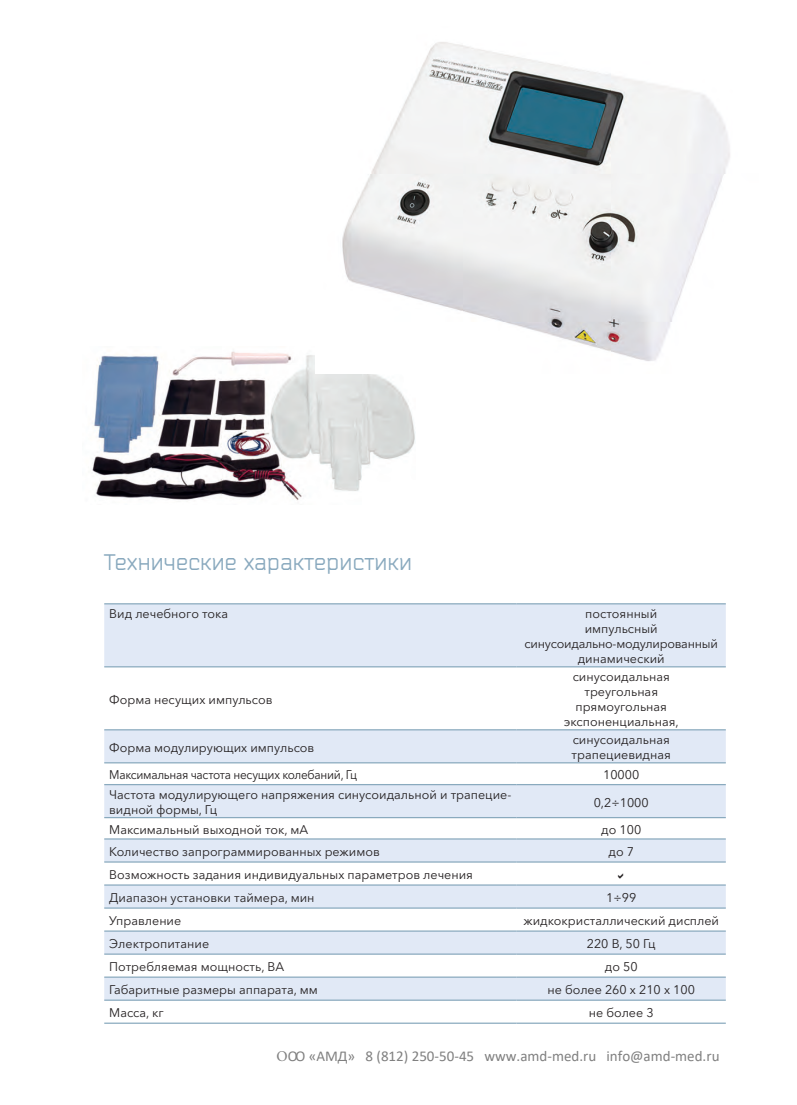
<style>
.page{position:relative;width:797px;height:1105px;background:#fff}
.page>*{position:absolute;margin:0;border:0;box-sizing:border-box;transform-origin:0 0}
.zag-hell_blue{font:22.5px "Bender";letter-spacing:.02em;color:#89a9be}
.t1{font:15px "Calibri";color:#808080}
.text{font:12.5px/15px "Avenir Next Cyr";color:#231f20;text-align:center}
.text-2{font:12.5px "Avenir Next Cyr";letter-spacing:-.025em;color:#231f20;scale:.94 1}
.s1{font-family:"Minion Pro"}
</style>
<div class="page">
<img style="left:92px;top:351px;width:323px;height:150px">
<svg style="left:104px;top:604px;width:621px;height:257px;fill:#e1e9f6"></svg>
<svg style="left:104px;top:886px;width:621px;height:113px;fill:#e1e9f6"></svg>
<hr style="left:104px;top:603px;width:412px;height:1px;background:#8aaabe">
<hr style="left:516px;top:603px;width:209px;height:1px;background:#8aaabe">
<hr style="left:104px;top:666px;width:412px;height:1px;background:#8aaabe">
<hr style="left:516px;top:666px;width:209px;height:1px;background:#8aaabe">
<hr style="left:104px;top:729px;width:412px;height:1px;background:#8aaabe">
<hr style="left:516px;top:729px;width:209px;height:1px;background:#8aaabe">
<hr style="left:104px;top:762px;width:412px;height:1px;background:#8aaabe">
<hr style="left:104px;top:784px;width:412px;height:1px;background:#8aaabe">
<hr style="left:516px;top:784px;width:209px;height:1px;background:#8aaabe">
<hr style="left:104px;top:817px;width:412px;height:1px;background:#8aaabe">
<hr style="left:516px;top:817px;width:209px;height:1px;background:#8aaabe">
<hr style="left:104px;top:838px;width:412px;height:2px;background:#8aaabe">
<hr style="left:516px;top:838px;width:209px;height:2px;background:#8aaabe">
<hr style="left:104px;top:861px;width:412px;height:2px;background:#8aaabe">
<hr style="left:516px;top:861px;width:209px;height:2px;background:#8aaabe">
<hr style="left:104px;top:1022px;width:412px;height:2px;background:#8aaabe">
<hr style="left:516px;top:1022px;width:209px;height:2px;background:#8aaabe">
<hr style="left:516px;top:762px;width:209px;height:1px;background:#8aaabe">
<hr style="left:104px;top:884px;width:412px;height:2px;background:#8aaabe">
<hr style="left:516px;top:884px;width:209px;height:2px;background:#8aaabe">
<hr style="left:104px;top:907px;width:412px;height:2px;background:#8aaabe">
<hr style="left:516px;top:907px;width:209px;height:2px;background:#8aaabe">
<hr style="left:104px;top:930px;width:412px;height:2px;background:#8aaabe">
<hr style="left:516px;top:930px;width:209px;height:2px;background:#8aaabe">
<hr style="left:104px;top:953px;width:412px;height:2px;background:#8aaabe">
<hr style="left:516px;top:953px;width:209px;height:2px;background:#8aaabe">
<hr style="left:104px;top:976px;width:412px;height:2px;background:#8aaabe">
<hr style="left:516px;top:976px;width:209px;height:2px;background:#8aaabe">
<hr style="left:104px;top:999px;width:412px;height:2px;background:#8aaabe">
<hr style="left:516px;top:999px;width:209px;height:2px;background:#8aaabe">
<img style="left:315px;top:42px;width:415px;height:332px">
<p class="zag-hell_blue" style="left:104px;top:549px;width:309px">Технические характеристики</p>
<p class="text" style="left:109px;top:606px;width:120px">Вид лечебного тока</p>
<p class="text" style="left:524px;top:606px;width:195px">постоянный<br>импульсный синусоидально-модулированный динамический</p>
<p class="text" style="left:109px;top:692px;width:165px">Форма несущих импульсов</p>
<p class="text" style="left:564px;top:669px;width:116px">синусоидальная треугольная прямоугольная экспоненциальная,</p>
<p class="text" style="left:109px;top:740px;width:206px">Форма модулирующих импульсов</p>
<p class="text" style="left:571px;top:732px;width:101px;text-align:left">синусоидальная трапециевидная</p>
<p class="text-2" style="left:109px;top:767px;width:265px">Максимальная частота несущих колебаний, Гц</p>
<p class="text" style="left:603px;top:767px;width:38px">10000</p>
<p class="text" style="left:109px;top:787px;width:403px;text-align:left">Частота модулирующего напряжения синусоидальной и трапецие&shy;видной формы, Гц</p>
<p class="text" style="left:593px;top:795px;width:57px">0,2÷1000</p>
<p class="text" style="left:109px;top:822px;width:200px">Максимальный выходной ток, мА</p>
<p class="text" style="left:601px;top:822px;width:42px">до 100</p>
<p class="text" style="left:109px;top:844px;width:272px">Количество запрограммированных режимов</p>
<p class="text" style="left:608px;top:844px;width:27px">до 7</p>
<p class="text" style="left:109px;top:867px;width:365px">Возможность задания индивидуальных параметров лечения</p>
<p class="text" style="left:109px;top:890px;width:207px">Диапазон установки таймера, мин</p>
<p class="text" style="left:606px;top:890px;width:32px">1÷99</p>
<p class="text" style="left:109px;top:913px;width:74px">Управление</p>
<p class="text" style="left:523px;top:913px;width:197px">жидкокристаллический дисплей</p>
<p class="text" style="left:109px;top:936px;width:101px">Электропитание</p>
<p class="text" style="left:586px;top:936px;width:70px">220 В, 50 Гц</p>
<p class="text" style="left:109px;top:959px;width:176px">Потребляемая мощность, ВА</p>
<p class="text" style="left:605px;top:959px;width:34px">до 50</p>
<p class="text" style="left:109px;top:982px;width:210px">Габаритные размеры аппарата, мм</p>
<p class="text" style="left:547px;top:982px;width:149px">не более 260 х 210 х 100</p>
<p class="text" style="left:109px;top:1005px;width:56px">Масса, кг</p>
<p class="text" style="left:589px;top:1005px;width:66px">не более 3</p>
<p class="t1" style="left:276px;top:1045px;width:444px"><span class="s1">O</span>OO «АМД» 8 (812) 250-50-45 www.amd-med.ru info@amd-med.ru</p>
</div>
